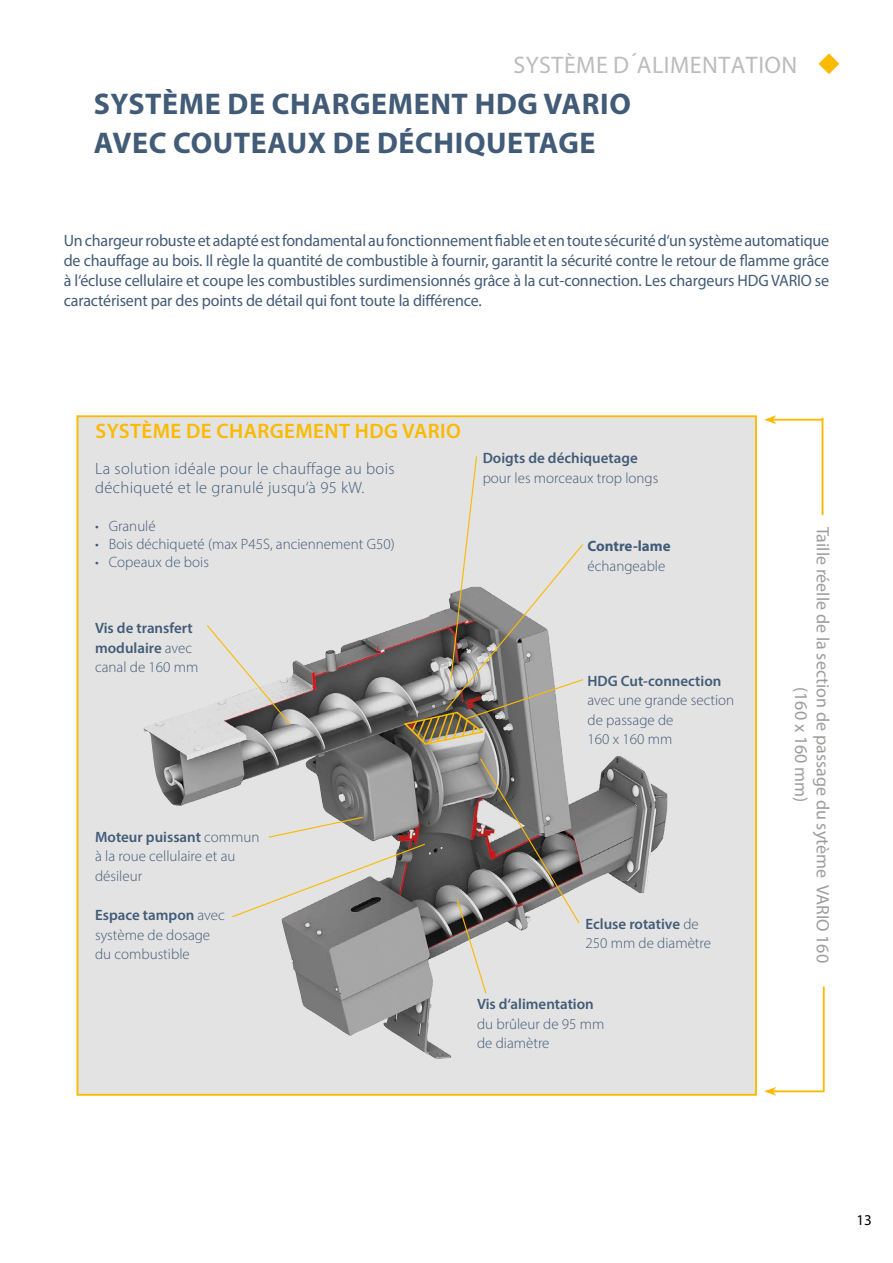
<style>
.page{position:relative;width:893px;height:1263px;background:#fff}
.page>*{position:absolute;margin:0;border:0;box-sizing:border-box;transform-origin:0 0}
.t1{font:700 30px/39px "Myriad Pro";letter-spacing:.02em;color:#425b77}
.t2{font:24px "Myriad Pro";letter-spacing:.02em;color:#bcbcbc}
.t3{font:600 21px "Myriad Pro";letter-spacing:.02em;color:#fbba00}
.t4{font:18px/21.6px "Myriad Pro";color:#9d9d9c;text-align:center}
.t5{font:16.5px/19.8px "Myriad Pro";letter-spacing:-.01em;color:#425b77;text-align:justify}
.t6{font:300 16.5px/19.5px "Myriad Pro";letter-spacing:.02em;color:#425b77}
.t7{font:300 15px/19.5px "Myriad Pro";color:#425b77}
.t8{font:600 15px/19.5px "Myriad Pro";color:#425b77}
.t9{font:700 15px "Myriad Pro";color:#425b77}
.t10{font:15px "Myriad Pro";color:#000}
.s1{font-weight:300}
.s2{font-weight:600}
</style>
<div class="page">
<svg style="left:818px;top:53px;width:21px;height:21px"></svg>
<div style="left:77px;top:415px;width:680px;height:681px;background:#e3e3e3;border:2px solid #fbba00"></div>
<img style="left:143px;top:627px;width:491px;height:432px">
<svg style="left:206px;top:625px;width:85px;height:100px"></svg>
<svg style="left:456px;top:757px;width:125px;height:238px"></svg>
<svg style="left:397px;top:456px;width:187px;height:295px"></svg>
<svg style="left:231px;top:816px;width:195px;height:102px"></svg>
<hr style="left:773px;top:419px;width:49px;height:2px;background:#fbba00">
<svg style="left:764px;top:415px;width:12px;height:9px"></svg>
<hr style="left:821px;top:418px;width:2px;height:97px;background:#fbba00">
<hr style="left:773px;top:1090px;width:51px;height:2px;background:#fbba00">
<svg style="left:764px;top:1087px;width:12px;height:9px"></svg>
<hr style="left:823px;top:986px;width:2px;height:106px;background:#fbba00">
<h2 class="t2" style="left:513px;top:50px;width:285px">SYSTÈME D´ALIMENTATION</h2>
<h1 class="t1" style="left:94px;top:83px;width:539px">SYSTÈME DE CHARGEMENT HDG VARIO<br>AVEC COUTEAUX DE DÉCHIQUETAGE</h1>
<p class="t5" style="left:64px;top:231px;width:767px">Un chargeur robuste et adapté est fondamental au fonctionnement fiable et en toute sécurité d‘un système automatique de chauffage au bois. Il règle la quantité de combustible à fournir, garantit la sécurité contre le retour de flamme grâce à l‘écluse cellulaire et coupe les combustibles surdimensionnés grâce à la cut-connection. Les chargeurs HDG VARIO se caractérisent par des points de détail qui font toute la différence.</p>
<p class="t3" style="left:95px;top:418px;width:367px">SYSTÈME DE CHARGEMENT HDG VARIO</p>
<p class="t6" style="left:95px;top:458px;width:301px">La solution idéale pour le chauffage au bois déchiqueté et le granulé jusqu‘à 95 kW.</p>
<p class="t7" style="left:95px;top:516px;width:62px">• Granulé</p>
<p class="t7" style="left:95px;top:534px;width:301px">• Bois déchiqueté (max P45S, anciennement G50)</p>
<p class="t7" style="left:95px;top:552px;width:115px">• Copeaux de bois</p>
<p class="t8" style="left:95px;top:618px;width:105px">Vis de transfert modulaire <span class="s1">avec canal de 160 mm</span></p>
<p class="t8" style="left:483px;top:448px;width:157px">Doigts de déchiquetage</p>
<p class="t7" style="left:483px;top:468px;width:177px">pour les morceaux trop longs</p>
<p class="t9" style="left:588px;top:536px;width:85px">Contre-lame</p>
<p class="t7" style="left:588px;top:556px;width:79px">échangeable</p>
<p class="t8" style="left:588px;top:670px;width:135px">HDG Cut-connection</p>
<p class="t7" style="left:588px;top:690px;width:148px">avec une grande section de passage de<br>160 x 160 mm</p>
<p class="t7" style="left:95px;top:827px;width:166px"><span class="s2">Moteur puissant</span> commun à la roue cellulaire et au désileur</p>
<p class="t7" style="left:95px;top:905px;width:131px"><span class="s2">Espace tampon</span> avec système de dosage du combustible</p>
<p class="t7" style="left:585px;top:914px;width:127px"><span class="s2">Ecluse rotative</span> de<br>250 mm de diamètre</p>
<p class="t8" style="left:477px;top:994px;width:118px">Vis d‘alimentation</p>
<p class="t7" style="left:477px;top:1014px;width:129px">du brûleur de 95 mm de diamètre</p>
<p class="t4" style="left:834px;top:527px;width:438px;rotate:90deg">Taille réelle de la section de passage du sytème VARIO 160 (160 x 160 mm)</p>
<p class="t10" style="left:856px;top:1210px;width:17px">13</p>
</div>
